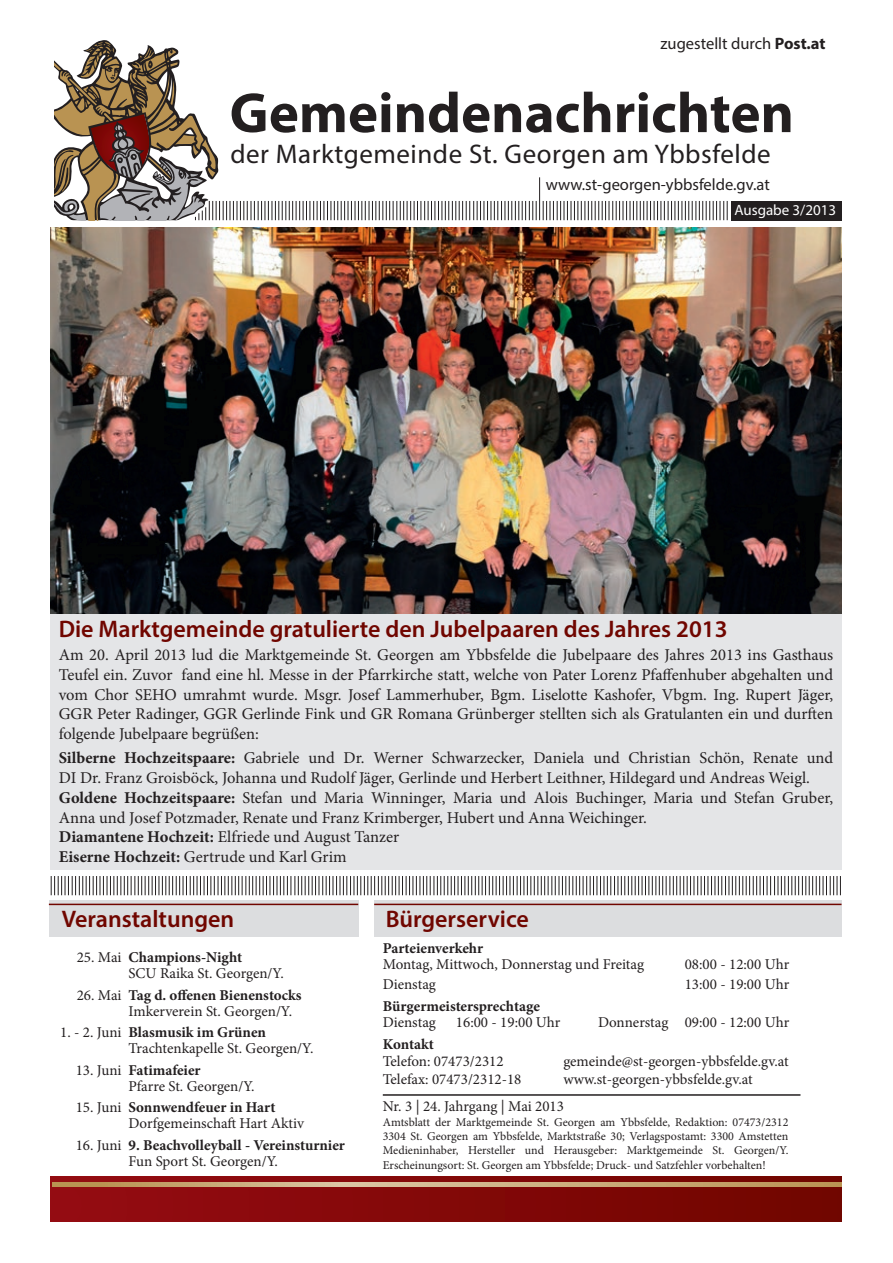
<style>
.page{position:relative;width:893px;height:1263px;background:#fff}
.page>*{position:absolute;margin:0;border:0;box-sizing:border-box;transform-origin:0 0}
.t1{font:700 57px "Myriad Pro";color:#231f20}
.t2{font:27px "Myriad Pro";letter-spacing:.02em;color:#231f20}
.t3{font:600 24px "Myriad Pro";color:#700600}
.t4{font:16.5px/19.8px "Minion Pro";color:#231f20;text-align:justify}
.t5{font:16.5px "Myriad Pro";color:#231f20}
.t6{font:15px/18px "Minion Pro";color:#231f20}
.t7{font:700 15px "Minion Pro";color:#231f20}
.t8{font:15px "Myriad Pro";color:#fff}
.t9{font:12px/14.4px "Minion Pro";color:#231f20;text-align:justify}
.s1{font-weight:700}
</style>
<div class="page">
<div style="left:374px;top:900px;width:467px;height:36px;background:#dcdddf"></div>
<div style="left:49px;top:900px;width:309px;height:36px;background:#dcdddf"></div>
<hr style="left:374px;top:904px;width:467px;height:1px;background:#700600">
<hr style="left:49px;top:904px;width:309px;height:1px;background:#700600">
<hr style="left:539px;top:177px;width:1px;height:43px;background:#231f20">
<svg style="left:543px;top:201px;width:185px;height:19px"></svg>
<svg style="left:51px;top:876px;width:790px;height:19px"></svg>
<svg style="left:54px;top:40px;width:483px;height:180px"></svg>
<div style="left:731px;top:201px;width:110px;height:19px;background:#231f20"></div>
<svg style="left:51px;top:1176px;width:791px;height:46px;background:#840c0b"></svg>
<svg style="left:52px;top:1182px;width:790px;height:4px;background:#c9aa78"></svg>
<hr style="left:383px;top:1094px;width:417px;height:2px;background:#231f20">
<div style="left:51px;top:613px;width:791px;height:257px;background:#e4e5e7"></div>
<img style="left:51px;top:227px;width:791px;height:386px">
<p class="t5" style="left:661px;top:33px;width:166px">zugestellt durch <span class="s1">Post.at</span></p>
<h1 class="t1" style="left:230px;top:76px;width:566px">Gemeindenachrichten</h1>
<h2 class="t2" style="left:230px;top:137px;width:542px">der Marktgemeinde St. Georgen am Ybbsfelde</h2>
<p class="t5" style="left:546px;top:174px;width:226px">www.st-georgen-ybbsfelde.gv.at</p>
<p class="t8" style="left:734px;top:201px;width:103px">Ausgabe 3/2013</p>
<h3 class="t3" style="left:59px;top:614px;width:670px">Die Marktgemeinde gratulierte den Jubelpaaren des Jahres 2013</h3>
<p class="t4" style="left:59px;top:645px;width:776px">Am 20. April 2013 lud die Marktgemeinde St. Georgen am Ybbsfelde die Jubelpaare des Jahres 2013 ins Gasthaus Teufel ein. Zuvor fand eine hl. Messe in der Pfarrkirche statt, welche von Pater Lorenz Pfaffenhuber abgehalten und vom Chor SEHO umrahmt wurde. Msgr. Josef Lammerhuber, Bgm. Liselotte Kashofer, Vbgm. Ing. Rupert Jäger, GGR Peter Radinger, GGR Gerlinde Fink und GR Romana Grünberger stellten sich als Gratulanten ein und durften folgende Jubelpaare begrüßen:</p>
<p class="t4" style="left:59px;top:748px;width:776px;text-align:left"><span class="s1">Silberne Hochzeitspaare:</span> Gabriele und Dr. Werner Schwarzecker, Daniela und Christian Schön, Renate und DI Dr. Franz Groisböck, Johanna und Rudolf Jäger, Gerlinde und Herbert Leithner, Hildegard und Andreas Weigl.<br><span class="s1">Goldene Hochzeitspaare:</span> Stefan und Maria Winninger, Maria und Alois Buchinger, Maria und Stefan Gruber, Anna und Josef Potzmader, Renate und Franz Krimberger, Hubert und Anna Weichinger.<br><span class="s1">Diamantene Hochzeit:</span> Elfriede und August Tanzer<br><span class="s1">Eiserne Hochzeit:</span> Gertrude und Karl Grim</p>
<h3 class="t3" style="left:62px;top:904px;width:174px">Veranstaltungen</h3>
<h3 class="t3" style="left:386px;top:904px;width:145px">Bürgerservice</h3>
<p class="t7" style="left:383px;top:938px;width:102px">Parteienverkehr</p>
<p class="t7" style="left:128px;top:947px;width:115px">Champions-Night</p>
<p class="t7" style="left:128px;top:984px;width:175px">Tag d. offenen Bienenstocks</p>
<p class="t7" style="left:128px;top:1022px;width:139px">Blasmusik im Grünen</p>
<p class="t7" style="left:128px;top:1059px;width:74px">Fatimafeier</p>
<p class="t7" style="left:128px;top:1097px;width:148px">Sonnwendfeuer in Hart</p>
<p class="t7" style="left:128px;top:1134px;width:218px">9. Beachvolleyball - Vereinsturnier</p>
<p class="t6" style="left:77px;top:949px;width:46px">25. Mai</p>
<p class="t6" style="left:77px;top:986px;width:46px">26. Mai</p>
<p class="t6" style="left:60px;top:1023px;width:63px">1. - 2. Juni</p>
<p class="t6" style="left:76px;top:1061px;width:47px">13. Juni</p>
<p class="t6" style="left:76px;top:1098px;width:47px">15. Juni</p>
<p class="t6" style="left:76px;top:1136px;width:47px">16. Juni</p>
<p class="t6" style="left:383px;top:955px;width:263px">Montag, Mittwoch, Donnerstag und Freitag</p>
<p class="t6" style="left:685px;top:955px;width:106px">08:00 - 12:00 Uhr</p>
<p class="t6" style="left:128px;top:965px;width:157px">SCU Raika St. Georgen/Y.</p>
<p class="t6" style="left:128px;top:1002px;width:165px">Imkerverein St. Georgen/Y.</p>
<p class="t6" style="left:128px;top:1040px;width:186px">Trachtenkapelle St. Georgen/Y.</p>
<p class="t6" style="left:128px;top:1077px;width:128px">Pfarre St. Georgen/Y.</p>
<p class="t6" style="left:128px;top:1115px;width:177px">Dorfgemeinschaft Hart Aktiv</p>
<p class="t6" style="left:128px;top:1152px;width:151px">Fun Sport St. Georgen/Y.</p>
<p class="t6" style="left:685px;top:975px;width:106px">13:00 - 19:00 Uhr</p>
<p class="t6" style="left:685px;top:1013px;width:106px">09:00 - 12:00 Uhr</p>
<p class="t6" style="left:383px;top:975px;width:55px">Dienstag</p>
<p class="t7" style="left:383px;top:995px;width:159px">Bürgermeistersprechtage</p>
<p class="t7" style="left:383px;top:1034px;width:53px">Kontakt</p>
<p class="t6" style="left:456px;top:1013px;width:106px">16:00 - 19:00 Uhr</p>
<p class="t6" style="left:383px;top:1013px;width:55px">Dienstag</p>
<p class="t6" style="left:383px;top:1052px;width:140px">Telefon: 07473/2312<br>Telefax: 07473/2312-18</p>
<p class="t6" style="left:383px;top:1097px;width:183px">Nr. 3 | 24. Jahrgang | Mai 2013</p>
<p class="t9" style="left:383px;top:1114px;width:407px">Amtsblatt der Marktgemeinde St. Georgen am Ybbsfelde, Redaktion: 07473/2312<br>3304 St. Georgen am Ybbsfelde, Marktstraße 30; Verlagspostamt: 3300 Amstetten Medieninhaber, Hersteller und Herausgeber: Marktgemeinde St. Georgen/Y.<br>Erscheinungsort: St. Georgen am Ybbsfelde; Druck- und Satzfehler vorbehalten!</p>
<p class="t6" style="left:598px;top:1013px;width:72px">Donnerstag</p>
<p class="t6" style="left:563px;top:1052px;width:227px">gemeinde@st-georgen-ybbsfelde.gv.at www.st-georgen-ybbsfelde.gv.at</p>
</div>
